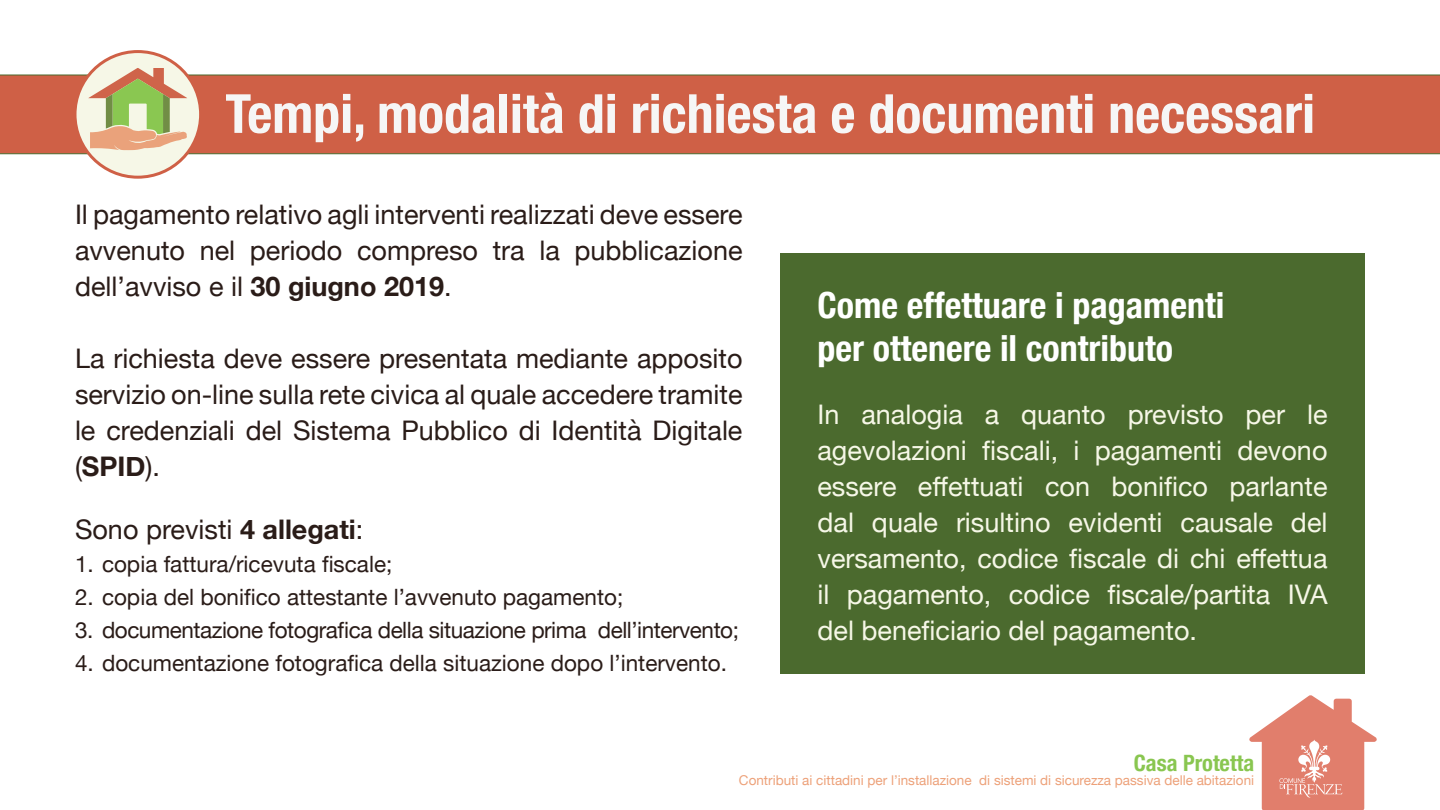
<style>
.page{position:relative;width:1440px;height:810px;background:#fff}
.page>*{position:absolute;margin:0;border:0;box-sizing:border-box;transform-origin:0 0}
.t1{font:700 condensed 54px "Helvetica Neue";color:#f6f6f6}
.t2{font:700 condensed 36px "Helvetica Neue";color:#fff}
.t3{font:27px/36px "Helvetica Neue";color:#2a1c18;text-align:justify}
.t4{font:27px/36px "Helvetica Neue";color:#f6f7e7;text-align:justify}
.t5{font:22.5px "Helvetica Neue";color:#2a1c18}
.t6{font:22.5px "Helvetica Neue";letter-spacing:-.02em;color:#2a1c18}
.t7{font:700 condensed 22.5px "Helvetica Neue";color:#89c650}
.t8{font:13.5px "Helvetica Neue";color:#eda179}
.s1{font-weight:700}
</style>
<div class="page">
<div style="left:0;top:75px;width:1440px;height:79px;background:#cf6046"></div>
<div style="left:75px;top:52px;width:126px;height:125px;background:#f6f7e7;border-radius:50%"></div>
<svg style="left:88px;top:68px;width:100px;height:82px"></svg>
<div style="left:74px;top:50px;width:128px;height:129px;border:3px solid #cf6046;border-radius:50%"></div>
<svg style="left:1249px;top:695px;width:128px;height:115px"></svg>
<div style="left:780px;top:254px;width:585px;height:420px;background:#4b6a2e"></div>
<p class="t1" style="left:225px;top:69px;width:1091px">Tempi, modalità di richiesta e documenti necessari</p>
<p class="t3" style="left:75px;top:198px;width:669px">Il pagamento relativo agli interventi realizzati deve essere avvenuto nel periodo compreso tra la pubblicazione dell’avviso e il <span class="s1">30 giugno 2019</span>.</p>
<p class="t3" style="left:75px;top:342px;width:669px">La richiesta deve essere presentata mediante apposito servizio on-line sulla rete civica al quale accedere tramite le credenziali del Sistema Pubblico di Identità Digitale (<span class="s1">SPID</span>).</p>
<p class="t3" style="left:75px;top:513px;width:290px">Sono previsti <span class="s1">4 allegati</span>:</p>
<p class="t5" style="left:75px;top:547px;width:319px">1. copia fattura/ricevuta fiscale;</p>
<p class="t5" style="left:75px;top:580px;width:550px">2. copia del bonifico attestante l’avvenuto pagamento;</p>
<p class="t6" style="left:75px;top:613px;width:666px">3. documentazione fotografica della situazione prima dell’intervento;</p>
<p class="t5" style="left:75px;top:646px;width:654px">4. documentazione fotografica della situazione dopo l’intervento.</p>
<p class="t2" style="left:818px;top:275px;width:408px">Come effettuare i pagamenti</p>
<p class="t2" style="left:818px;top:319px;width:357px">per ottenere il contributo</p>
<p class="t4" style="left:818px;top:398px;width:512px">In analogia a quanto previsto per le agevolazioni fiscali, i pagamenti devono essere effettuati con bonifico parlante dal quale risultino evidenti causale del versamento, codice fiscale di chi effettua il pagamento, codice fiscale/partita IVA del beneficiario del pagamento.</p>
<p class="t7" style="left:1134px;top:744px;width:122px">Casa Protetta</p>
<p class="t8" style="left:739px;top:771px;width:517px">Contributi ai cittadini per l’installazione di sistemi di sicurezza passiva delle abitazioni</p>
</div>
